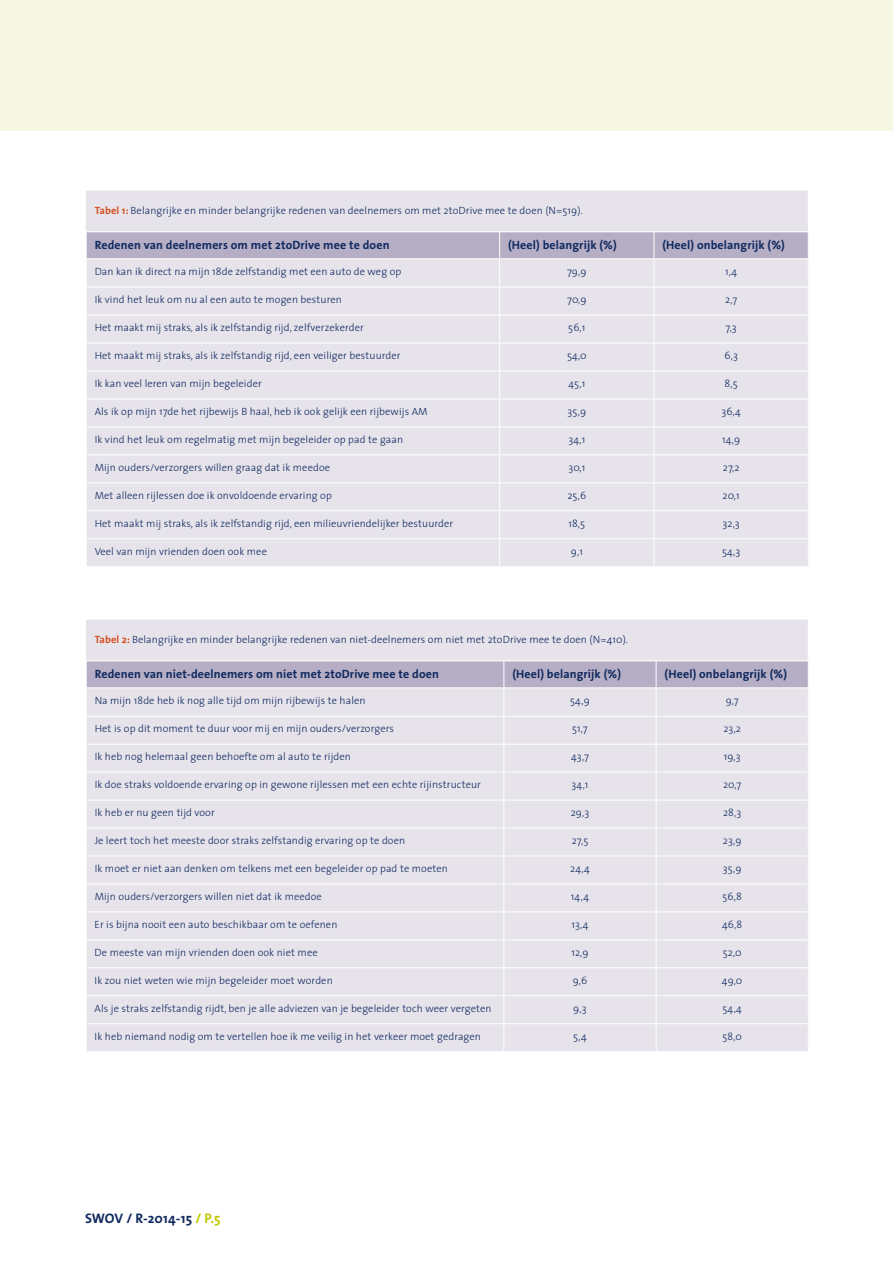
<style>
.page{position:relative;width:893px;height:1263px;background:#fff}
.page>*{position:absolute;margin:0;border:0;box-sizing:border-box;transform-origin:0 0}
.t1{font:700 13.8px "The Sans";letter-spacing:.01em;color:#10295f}
.t2{font:700 12px "The Sans";letter-spacing:.01em;color:#10295f}
.t3{font:300 10.5px "The Sans";letter-spacing:.01em;color:#10295f}
.s1{font-weight:700;color:#d64f21}
.s2{color:#c1c800}
</style>
<div class="page">
<div style="left:0;top:0;width:893px;height:131px;background:#f6f7e3"></div>
<svg style="left:86px;top:232px;width:722px;height:334px;background:#e3dfe8"></svg>
<hr style="left:86px;top:258px;width:414px;height:1px;background:#fff">
<hr style="left:500px;top:258px;width:154px;height:1px;background:#fff">
<hr style="left:654px;top:258px;width:155px;height:1px;background:#fff">
<div style="left:85px;top:190px;width:724px;height:42px;background:#e6e3eb;border:1px solid #fff"></div>
<svg style="left:86px;top:661px;width:722px;height:390px;background:#e3e0e9"></svg>
<hr style="left:86px;top:687px;width:418px;height:1px;background:#fff">
<hr style="left:504px;top:687px;width:152px;height:1px;background:#fff">
<hr style="left:656px;top:687px;width:153px;height:1px;background:#fff">
<div style="left:85px;top:619px;width:724px;height:42px;background:#e6e3eb;border:1px solid #fff"></div>
<p class="t3" style="left:95px;top:202px;width:490px"><span class="s1">Tabel 1:</span> Belangrijke en minder belangrijke redenen van deelnemers om met 2toDrive mee te doen (N=519).</p>
<p class="t2" style="left:95px;top:235px;width:296px">Redenen van deelnemers om met 2toDrive mee te doen</p>
<p class="t2" style="left:508px;top:235px;width:110px">(Heel) belangrijk (%)</p>
<p class="t2" style="left:662px;top:235px;width:124px">(Heel) onbelangrijk (%)</p>
<p class="t3" style="left:95px;top:263px;width:308px">Dan kan ik direct na mijn 18de zelfstandig met een auto de weg op</p>
<p class="t3" style="left:567px;top:263px;width:21px">79,9</p>
<p class="t3" style="left:725px;top:263px;width:13px">1,4</p>
<p class="t3" style="left:95px;top:291px;width:249px">Ik vind het leuk om nu al een auto te mogen besturen</p>
<p class="t3" style="left:567px;top:291px;width:21px">70,9</p>
<p class="t3" style="left:725px;top:291px;width:14px">2,7</p>
<p class="t3" style="left:95px;top:319px;width:271px">Het maakt mij straks, als ik zelfstandig rijd, zelfverzekerder</p>
<p class="t3" style="left:568px;top:319px;width:19px">56,1</p>
<p class="t3" style="left:725px;top:319px;width:13px">7,3</p>
<p class="t3" style="left:95px;top:347px;width:307px">Het maakt mij straks, als ik zelfstandig rijd, een veiliger bestuurder</p>
<p class="t3" style="left:567px;top:347px;width:21px">54,0</p>
<p class="t3" style="left:724px;top:347px;width:15px">6,3</p>
<p class="t3" style="left:95px;top:375px;width:169px">Ik kan veel leren van mijn begeleider</p>
<p class="t3" style="left:568px;top:375px;width:18px">45,1</p>
<p class="t3" style="left:725px;top:375px;width:15px">8,5</p>
<p class="t3" style="left:95px;top:403px;width:334px">Als ik op mijn 17de het rijbewijs B haal, heb ik ook gelijk een rijbewijs AM</p>
<p class="t3" style="left:568px;top:403px;width:20px">35,9</p>
<p class="t3" style="left:721px;top:403px;width:21px">36,4</p>
<p class="t3" style="left:95px;top:431px;width:310px">Ik vind het leuk om regelmatig met mijn begeleider op pad te gaan</p>
<p class="t3" style="left:568px;top:431px;width:18px">34,1</p>
<p class="t3" style="left:722px;top:431px;width:20px">14,9</p>
<p class="t3" style="left:95px;top:459px;width:237px">Mijn ouders/verzorgers willen graag dat ik meedoe</p>
<p class="t3" style="left:568px;top:459px;width:18px">30,1</p>
<p class="t3" style="left:723px;top:459px;width:18px">27,2</p>
<p class="t3" style="left:95px;top:487px;width:239px">Met alleen rijlessen doe ik onvoldoende ervaring op</p>
<p class="t3" style="left:567px;top:487px;width:20px">25,6</p>
<p class="t3" style="left:723px;top:487px;width:19px">20,1</p>
<p class="t3" style="left:95px;top:515px;width:360px">Het maakt mij straks, als ik zelfstandig rijd, een milieuvriendelijker bestuurder</p>
<p class="t3" style="left:568px;top:515px;width:18px">18,5</p>
<p class="t3" style="left:722px;top:515px;width:19px">32,3</p>
<p class="t3" style="left:95px;top:543px;width:174px">Veel van mijn vrienden doen ook mee</p>
<p class="t3" style="left:571px;top:543px;width:14px">9,1</p>
<p class="t3" style="left:722px;top:543px;width:20px">54,3</p>
<p class="t3" style="left:95px;top:631px;width:535px"><span class="s1">Tabel 2:</span> Belangrijke en minder belangrijke redenen van niet-deelnemers om niet met 2toDrive mee te doen (N=410).</p>
<p class="t2" style="left:95px;top:664px;width:346px">Redenen van niet-deelnemers om niet met 2toDrive mee te doen</p>
<p class="t2" style="left:512px;top:664px;width:110px">(Heel) belangrijk (%)</p>
<p class="t2" style="left:665px;top:664px;width:124px">(Heel) onbelangrijk (%)</p>
<p class="t3" style="left:95px;top:692px;width:272px">Na mijn 18de heb ik nog alle tijd om mijn rijbewijs te halen</p>
<p class="t3" style="left:570px;top:692px;width:21px">54,9</p>
<p class="t3" style="left:726px;top:692px;width:15px">9,7</p>
<p class="t3" style="left:95px;top:720px;width:301px">Het is op dit moment te duur voor mij en mijn ouders/verzorgers</p>
<p class="t3" style="left:572px;top:720px;width:17px">51,7</p>
<p class="t3" style="left:723px;top:720px;width:19px">23,2</p>
<p class="t3" style="left:95px;top:748px;width:258px">Ik heb nog helemaal geen behoefte om al auto te rijden</p>
<p class="t3" style="left:571px;top:748px;width:19px">43,7</p>
<p class="t3" style="left:724px;top:748px;width:18px">19,3</p>
<p class="t3" style="left:95px;top:776px;width:388px">Ik doe straks voldoende ervaring op in gewone rijlessen met een echte rijinstructeur</p>
<p class="t3" style="left:572px;top:776px;width:18px">34,1</p>
<p class="t3" style="left:723px;top:776px;width:20px">20,7</p>
<p class="t3" style="left:95px;top:804px;width:122px">Ik heb er nu geen tijd voor</p>
<p class="t3" style="left:571px;top:804px;width:20px">29,3</p>
<p class="t3" style="left:723px;top:804px;width:20px">28,3</p>
<p class="t3" style="left:95px;top:832px;width:312px">Je leert toch het meeste door straks zelfstandig ervaring op te doen</p>
<p class="t3" style="left:572px;top:832px;width:18px">27,5</p>
<p class="t3" style="left:723px;top:832px;width:20px">23,9</p>
<p class="t3" style="left:95px;top:860px;width:355px">Ik moet er niet aan denken om telkens met een begeleider op pad te moeten</p>
<p class="t3" style="left:570px;top:860px;width:21px">24,4</p>
<p class="t3" style="left:723px;top:860px;width:20px">35,9</p>
<p class="t3" style="left:95px;top:888px;width:229px">Mijn ouders/verzorgers willen niet dat ik meedoe</p>
<p class="t3" style="left:571px;top:888px;width:20px">14,4</p>
<p class="t3" style="left:722px;top:888px;width:21px">56,8</p>
<p class="t3" style="left:95px;top:916px;width:244px">Er is bijna nooit een auto beschikbaar om te oefenen</p>
<p class="t3" style="left:571px;top:916px;width:18px">13,4</p>
<p class="t3" style="left:722px;top:916px;width:21px">46,8</p>
<p class="t3" style="left:95px;top:944px;width:225px">De meeste van mijn vrienden doen ook niet mee</p>
<p class="t3" style="left:571px;top:944px;width:19px">12,9</p>
<p class="t3" style="left:723px;top:944px;width:20px">52,0</p>
<p class="t3" style="left:95px;top:972px;width:240px">Ik zou niet weten wie mijn begeleider moet worden</p>
<p class="t3" style="left:573px;top:972px;width:16px">9,6</p>
<p class="t3" style="left:722px;top:972px;width:22px">49,0</p>
<p class="t3" style="left:95px;top:1000px;width:398px">Als je straks zelfstandig rijdt, ben je alle adviezen van je begeleider toch weer vergeten</p>
<p class="t3" style="left:573px;top:1000px;width:15px">9,3</p>
<p class="t3" style="left:722px;top:1000px;width:21px">54,4</p>
<p class="t3" style="left:95px;top:1028px;width:388px">Ik heb niemand nodig om te vertellen hoe ik me veilig in het verkeer moet gedragen</p>
<p class="t3" style="left:573px;top:1028px;width:15px">5,4</p>
<p class="t3" style="left:722px;top:1028px;width:21px">58,0</p>
<h1 class="t1" style="left:85px;top:1207px;width:137px">SWOV / R-2014-15 <span class="s2">/ P.5</span></h1>
</div>
